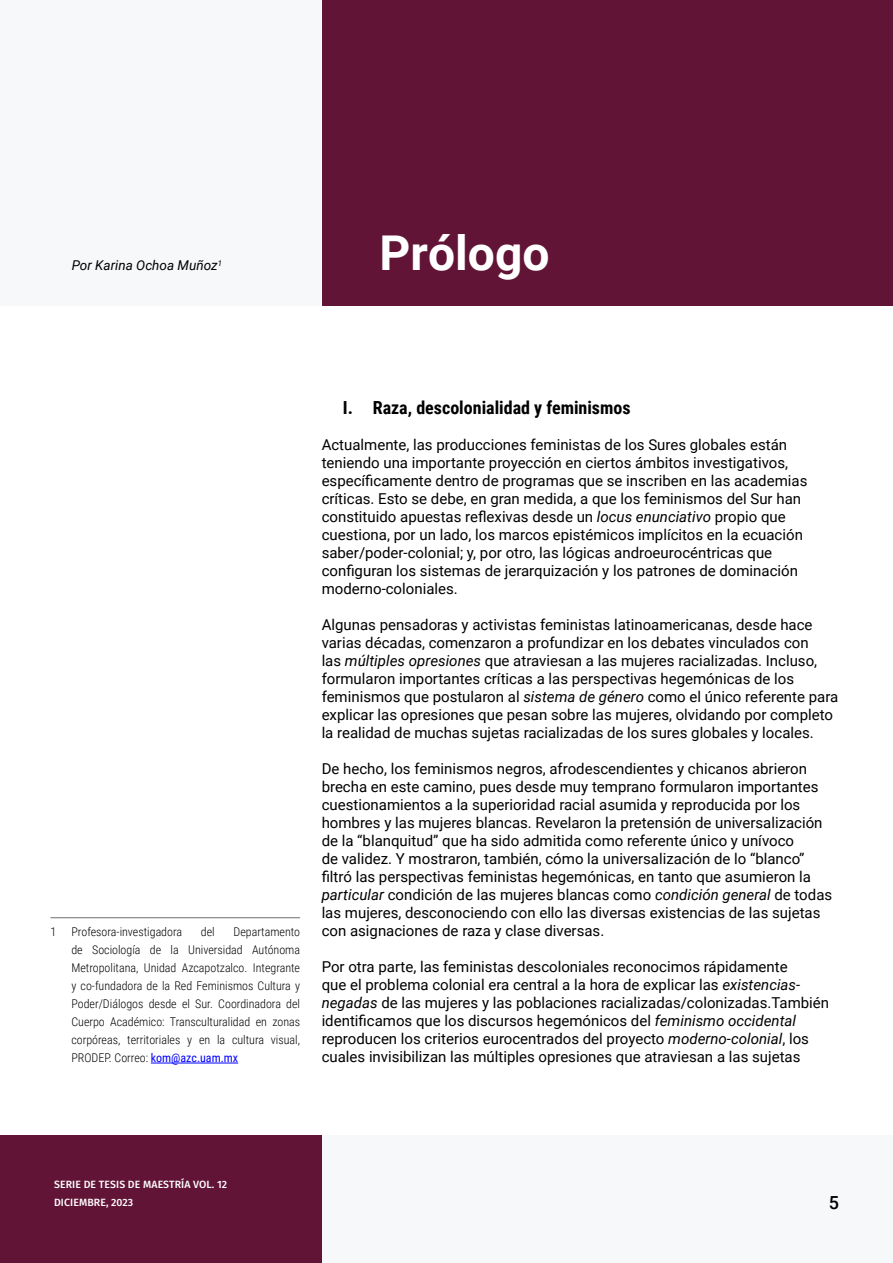
<style>
.page{position:relative;width:893px;height:1263px;background:#fff}
.page>*{position:absolute;margin:0;border:0;box-sizing:border-box;transform-origin:0 0}
.t1{font:700 48px "Roboto";color:#fff}
.t2{font:700 18px "Roboto Condensed";color:#000}
.t3{font:500 18px "Roboto";color:#000}
.t4{font:15px/18px "Roboto";color:#000}
.t5{font:italic 13.5px "Roboto";color:#000}
.t6{font:300 12px/18px "Roboto Condensed";color:#000;text-align:justify}
.t7{font:500 10.5px/18px "Fira Sans";letter-spacing:.01em;color:#fff}
.s1{font-weight:400;color:#00f}
.s2{font-style:italic}
</style>
<div class="page">
<div style="left:322px;top:1135px;width:571px;height:128px;background:#f7f8f9"></div>
<div style="left:0;top:1135px;width:322px;height:128px;background:#621436"></div>
<div style="left:322px;top:0;width:571px;height:306px;background:#621436"></div>
<div style="left:0;top:0;width:321px;height:306px;background:#f7f8f9"></div>
<hr style="left:50px;top:917px;width:250px;height:1px;background:#706f6f">
<hr style="left:151px;top:1063px;width:87px;height:1px;background:#00f">
<p class="t5" style="left:72px;top:256px;width:152px">Por Karina Ochoa Muñoz<sup>1</sup></p>
<h1 class="t1" style="left:380px;top:219px;width:171px">Prólogo</h1>
<p class="t6" style="left:50px;top:922px;width:7px">1</p>
<p class="t6" style="left:71px;top:922px;width:112px">Profesora-investigadora</p>
<p class="t6" style="left:201px;top:922px;width:15px">del</p>
<p class="t6" style="left:71px;top:922px;width:230px;text-indent:162px">Departamento de Sociología de la Universidad Autónoma Metropolitana, Unidad Azcapotzalco. Integrante y co-fundadora de la Red Feminismos Cultura y Poder/Diálogos desde el Sur. Coordinadora del Cuerpo Académico: Transculturalidad en zonas corpóreas, territoriales y en la cultura visual, PRODEP. Correo: <span class="s1">kom@azc.uam.mx</span></p>
<p class="t2" style="left:343px;top:395px;width:289px">I. Raza, descolonialidad y feminismos</p>
<p class="t4" style="left:322px;top:435px;width:487px">Actualmente, las producciones feministas de los Sures globales están teniendo una importante proyección en ciertos ámbitos investigativos, específicamente dentro de programas que se inscriben en las academias críticas. Esto se debe, en gran medida, a que los feminismos del Sur han constituido apuestas reflexivas desde un <span class="s2">locus enunciativo</span> propio que cuestiona, por un lado, los marcos epistémicos implícitos en la ecuación saber/poder-colonial; y, por otro, las lógicas androeurocéntricas que configuran los sistemas de jerarquización y los patrones de dominación moderno-coloniales.</p>
<p class="t4" style="left:322px;top:615px;width:518px">Algunas pensadoras y activistas feministas latinoamericanas, desde hace varias décadas, comenzaron a profundizar en los debates vinculados con<br>las <span class="s2">múltiples opresiones</span> que atraviesan a las mujeres racializadas. Incluso, formularon importantes críticas a las perspectivas hegemónicas de los feminismos que postularon al <span class="s2">sistema de género</span> como el único referente para explicar las opresiones que pesan sobre las mujeres, olvidando por completo la realidad de muchas sujetas racializadas de los sures globales y locales.</p>
<p class="t4" style="left:322px;top:759px;width:512px">De hecho, los feminismos negros, afrodescendientes y chicanos abrieron brecha en este camino, pues desde muy temprano formularon importantes cuestionamientos a la superioridad racial asumida y reproducida por los hombres y las mujeres blancas. Revelaron la pretensión de universalización de la “blanquitud” que ha sido admitida como referente único y unívoco<br>de validez. Y mostraron, también, cómo la universalización de lo “blanco” filtró las perspectivas feministas hegemónicas, en tanto que asumieron la <span class="s2">particular</span> condición de las mujeres blancas como <span class="s2">condición general</span> de todas las mujeres, desconociendo con ello las diversas existencias de las sujetas con asignaciones de raza y clase diversas.</p>
<p class="t4" style="left:322px;top:957px;width:509px">Por otra parte, las feministas descoloniales reconocimos rápidamente<br>que el problema colonial era central a la hora de explicar las <span class="s2">existencias&shy;negadas</span> de las mujeres y las poblaciones racializadas/colonizadas.También identificamos que los discursos hegemónicos del <span class="s2">feminismo occidental </span>reproducen los criterios eurocentrados del proyecto <span class="s2">moderno-colonial</span>, los cuales invisibilizan las múltiples opresiones que atraviesan a las sujetas</p>
<p class="t7" style="left:54px;top:1175px;width:175px">SERIE DE TESIS DE MAESTRÍA VOL. 12<br>DICIEMBRE, 2023</p>
<p class="t3" style="left:829px;top:1190px;width:12px">5</p>
</div>
